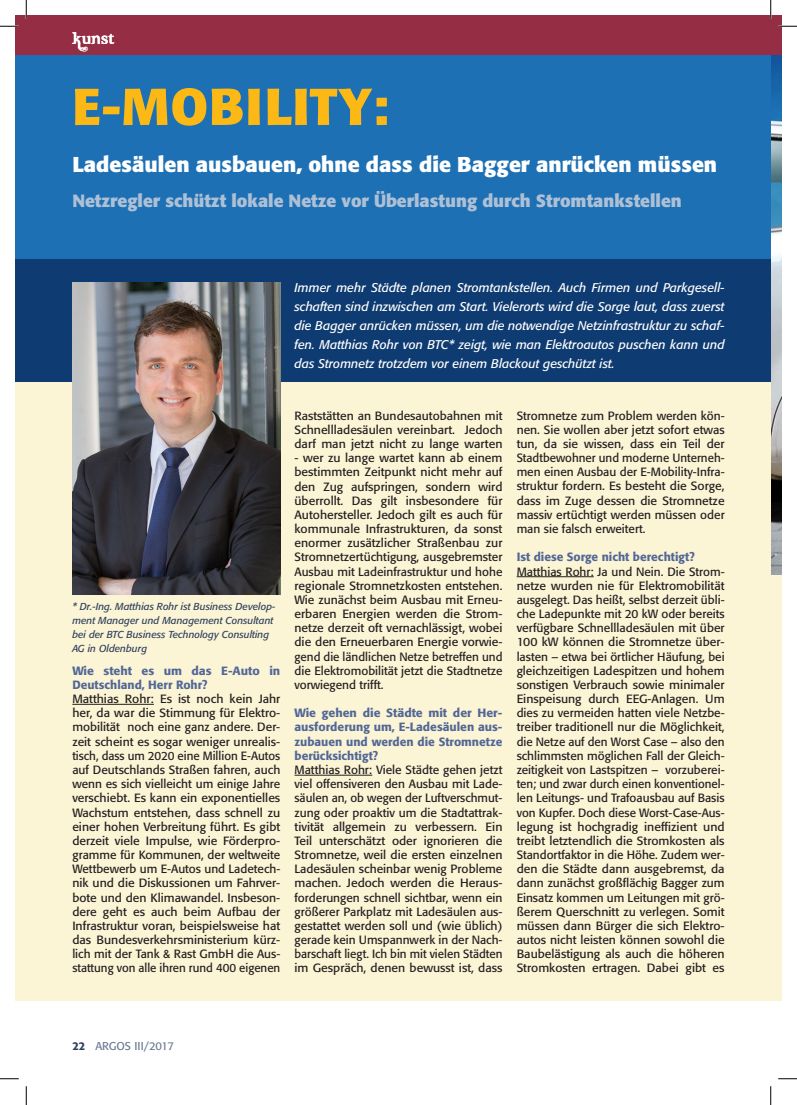
<style>
.page{position:relative;width:797px;height:1105px;background:#fff}
.page>*{position:absolute;margin:0;border:0;box-sizing:border-box;transform-origin:0 0}
.t1{font:700 51.25px "Formata";letter-spacing:.02em;color:#fcb814}
.t2{font:700 21.25px "Formata";color:#fff}
.t3{font:700 17.5px "Formata";color:#adc0d6}
.t4{font:17.5px "Dutch&Harley";letter-spacing:.03em;color:#fff}
.t5{font:italic 12.5px/18.9px "Formata";color:#fff;text-align:justify}
.t6{font:12.5px "Formata";letter-spacing:.03em;color:#fff}
.t7{font:11.88px/14.1px "Formata";color:#231f20;text-align:justify}
.t8{font:500 11.88px/14.1px "Formata";color:#526796}
.t9{font:11.25px "Formata";color:#6e7c96}
.t10{font:italic 10px/14.1px "Formata";color:#2f405c}
.s1{font-weight:500;color:#2f405c}
</style>
<div class="page">
<div style="left:16px;top:51px;width:754px;height:950px;background:#fbf4d5"></div>
<div style="left:16px;top:44px;width:754px;height:220px;background:#1d70b4"></div>
<div style="left:16px;top:259px;width:754px;height:122px;background:#0e3b71"></div>
<div style="left:770px;top:50px;width:11px;height:950px;background:#fbf4d5"></div>
<hr style="left:72px;top:704px;width:82px;height:1px;background:#231f20">
<hr style="left:294px;top:775px;width:78px;height:1px;background:#231f20">
<hr style="left:516px;top:576px;width:77px;height:1px;background:#231f20">
<img style="left:72px;top:282px;width:208px;height:312px">
<img style="left:771px;top:55px;width:10px;height:519px">
<div style="left:16px;top:16px;width:754px;height:39px;background:#952e45"></div>
<div style="left:770px;top:16px;width:11px;height:39px;background:#952e45"></div>
<svg style="left:0;top:25px;width:19px;height:2px"></svg>
<svg style="left:778px;top:25px;width:19px;height:2px"></svg>
<svg style="left:0;top:1078px;width:19px;height:1px"></svg>
<svg style="left:778px;top:1078px;width:19px;height:1px"></svg>
<svg style="left:25px;top:0;width:2px;height:19px"></svg>
<svg style="left:25px;top:1086px;width:2px;height:19px"></svg>
<svg style="left:770px;top:0;width:1px;height:19px"></svg>
<svg style="left:770px;top:1086px;width:1px;height:19px"></svg>
<h3 class="t4" style="left:72px;top:27px;width:44px">KUNST</h3>
<p class="t6" style="left:72px;top:34px;width:76px">DISKUSSION</p>
<h1 class="t1" style="left:72px;top:75px;width:318px">E-MOBILITY:</h1>
<h2 class="t2" style="left:72px;top:151px;width:646px">Ladesäulen ausbauen, ohne dass die Bagger anrücken müssen</h2>
<h3 class="t3" style="left:72px;top:190px;width:611px">Netzregler schützt lokale Netze vor Überlastung durch Stromtankstellen</h3>
<p class="t5" style="left:294px;top:278px;width:431px">Immer mehr Städte planen Stromtankstellen. Auch Firmen und Parkgesell&shy;schaften sind inzwischen am Start. Vielerorts wird die Sorge laut, dass zuerst die Bagger anrücken müssen, um die notwendige Netzinfrastruktur zu schaf&shy;fen. Matthias Rohr von BTC* zeigt, wie man Elektroautos puschen kann und das Stromnetz trotzdem vor einem Blackout geschützt ist.</p>
<p class="t10" style="left:72px;top:599px;width:205px">* Dr.-Ing. Matthias Rohr ist Business Develop&shy;ment Manager und Management Consultant bei der BTC Business Technology Consulting AG in Oldenburg</p>
<p class="t8" style="left:72px;top:663px;width:209px">Wie steht es um das E-Auto in<br>Deutschland, Herr Rohr?</p>
<p class="t7" style="left:72px;top:692px;width:209px">Matthias Rohr: Es ist noch kein Jahr her, da war die Stimmung für Elektro&shy;mobilität noch eine ganz andere. Der&shy;zeit scheint es sogar weniger unrealis&shy;tisch, dass um 2020 eine Million E-Autos auf Deutschlands Straßen fahren, auch wenn es sich vielleicht um einige Jahre verschiebt. Es kann ein exponentielles Wachstum entstehen, dass schnell zu einer hohen Verbreitung führt. Es gibt derzeit viele Impulse, wie Förderpro&shy;gramme für Kommunen, der weltweite Wettbewerb um E-Autos und Ladetech&shy;nik und die Diskussionen um Fahrver&shy;bote und den Klimawandel. Insbeson&shy;dere geht es auch beim Aufbau der Infrastruktur voran, beispielsweise hat das Bundesverkehrsministerium kürz&shy;lich mit der Tank &amp; Rast GmbH die Aus&shy;stattung von alle ihren rund 400 eigenen</p>
<p class="t7" style="left:294px;top:408px;width:209px">Raststätten an Bundesautobahnen mit Schnellladesäulen vereinbart. Jedoch darf man jetzt nicht zu lange warten</p>
<p class="t7" style="left:294px;top:451px;width:209px">- wer zu lange wartet kann ab einem bestimmten Zeitpunkt nicht mehr auf den Zug aufspringen, sondern wird überrollt. Das gilt insbesondere für Autohersteller. Jedoch gilt es auch für kommunale Infrastrukturen, da sonst enormer zusätzlicher Straßenbau zur Stromnetzertüchtigung, ausgebremster Ausbau mit Ladeinfrastruktur und hohe regionale Stromnetzkosten entstehen.<br>Wie zunächst beim Ausbau mit Erneu&shy;erbaren Energien werden die Strom&shy;netze derzeit oft vernachlässigt, wobei die den Erneuerbaren Energie vorwie&shy;gend die ländlichen Netze betreffen und die Elektromobilität jetzt die Stadtnetze vorwiegend trifft.</p>
<p class="t8" style="left:294px;top:706px;width:209px;text-align:justify">Wie gehen die Städte mit der Her&shy;ausforderung um, E-Ladesäulen aus&shy;zubauen und werden die Stromnetze berücksichtigt?</p>
<p class="t7" style="left:294px;top:763px;width:209px">Matthias Rohr: Viele Städte gehen jetzt viel offensiveren den Ausbau mit Lade&shy;säulen an, ob wegen der Luftverschmut&shy;zung oder proaktiv um die Stadtattrak&shy;tivität allgemein zu verbessern. Ein Teil unterschätzt oder ignorieren die Stromnetze, weil die ersten einzelnen Ladesäulen scheinbar wenig Probleme machen. Jedoch werden die Heraus&shy;forderungen schnell sichtbar, wenn ein größerer Parkplatz mit Ladesäulen aus&shy;gestattet werden soll und (wie üblich) gerade kein Umspannwerk in der Nach&shy;barschaft liegt. Ich bin mit vielen Städten im Gespräch, denen bewusst ist, dass</p>
<p class="t7" style="left:516px;top:408px;width:209px">Stromnetze zum Problem werden kön&shy;nen. Sie wollen aber jetzt sofort etwas tun, da sie wissen, dass ein Teil der Stadtbewohner und moderne Unterneh&shy;men einen Ausbau der E-Mobility-Infra&shy;struktur fordern. Es besteht die Sorge, dass im Zuge dessen die Stromnetze massiv ertüchtigt werden müssen oder man sie falsch erweitert.</p>
<p class="t8" style="left:516px;top:550px;width:180px">Ist diese Sorge nicht berechtigt?</p>
<p class="t7" style="left:516px;top:564px;width:209px">Matthias Rohr: Ja und Nein. Die Strom&shy;netze wurden nie für Elektromobilität ausgelegt. Das heißt, selbst derzeit übli&shy;che Ladepunkte mit 20 kW oder bereits verfügbare Schnellladesäulen mit über 100 kW können die Stromnetze über&shy;lasten – etwa bei örtlicher Häufung, bei gleichzeitigen Ladespitzen und hohem sonstigen Verbrauch sowie minimaler Einspeisung durch EEG-Anlagen. Um dies zu vermeiden hatten viele Netzbe&shy;treiber traditionell nur die Möglichkeit, die Netze auf den Worst Case – also den schlimmsten möglichen Fall der Gleich&shy;zeitigkeit von Lastspitzen – vorzuberei&shy;ten; und zwar durch einen konventionel&shy;len Leitungs- und Trafoausbau auf Basis von Kupfer. Doch diese Worst-Case-Aus&shy;legung ist hochgradig ineffizient und treibt letztendlich die Stromkosten als Standortfaktor in die Höhe. Zudem wer&shy;den die Städte dann ausgebremst, da dann zunächst großflächig Bagger zum Einsatz kommen um Leitungen mit grö&shy;ßerem Querschnitt zu verlegen. Somit müssen dann Bürger die sich Elektro&shy;autos nicht leisten können sowohl die Baubelästigung als auch die höheren Stromkosten ertragen. Dabei gibt es</p>
<p class="t9" style="left:72px;top:1039px;width:103px"><span class="s1">22</span> ARGOS III/2017</p>
</div>
